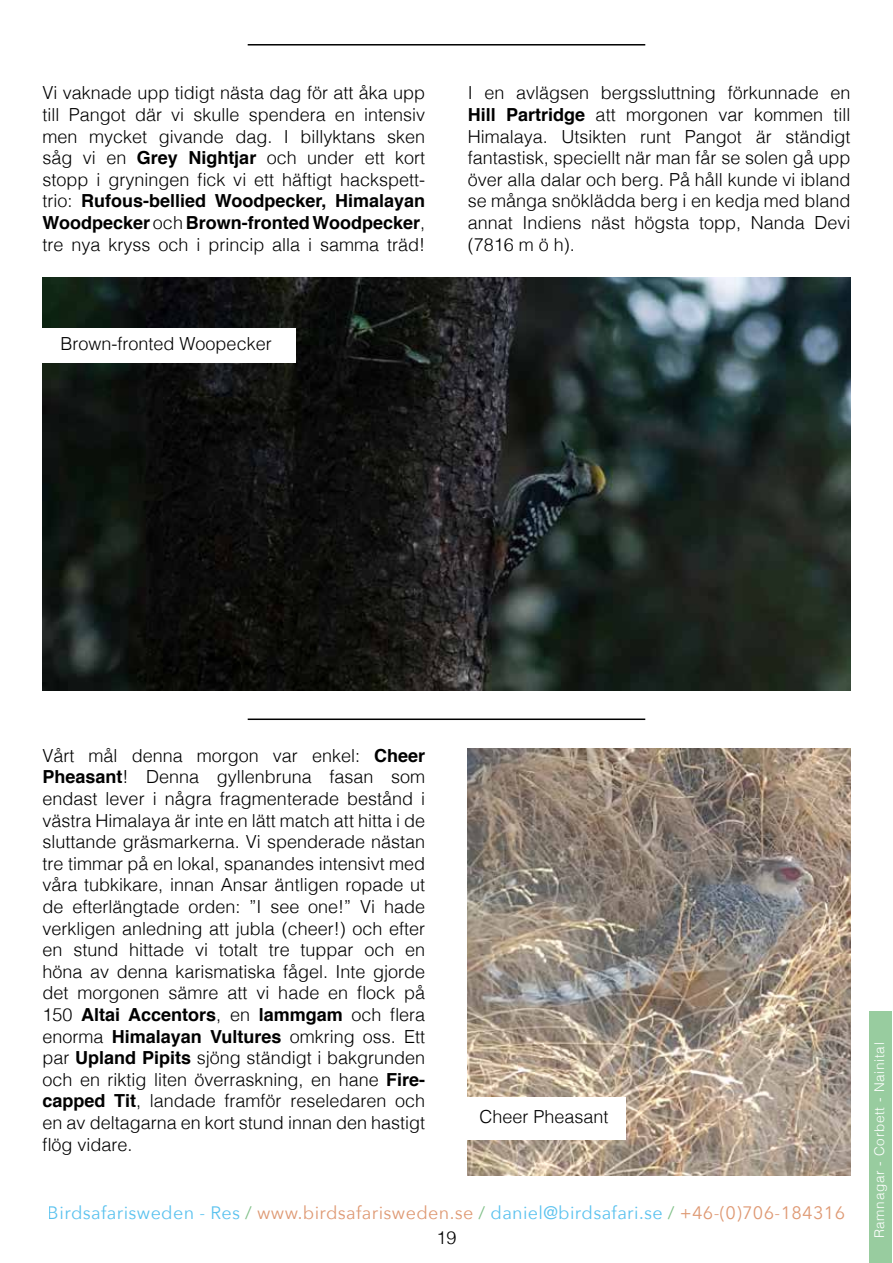
<style>
.page{position:relative;width:893px;height:1263px;background:#fff}
.page>*{position:absolute;margin:0;border:0;box-sizing:border-box;transform-origin:0 0}
.t1{font:300 18px/21.6px "Helvetica";color:#000;text-align:justify}
.t2{font:18px "Avenir Next";letter-spacing:.02em;color:#00a1e6}
.t3{font:300 13.5px "Helvetica";letter-spacing:.05em;color:#fff}
.s1{font-weight:700}
.s2{color:#3d9f4a}
.s3{color:#cd6228}
</style>
<div class="page">
<hr style="left:248px;top:44px;width:397px;height:2px;background:#000">
<img style="left:43px;top:278px;width:807px;height:412px">
<div style="left:35px;top:328px;width:261px;height:35px;background:#fff"></div>
<img style="left:468px;top:748px;width:382px;height:427px">
<div style="left:467px;top:1097px;width:158px;height:43px;background:#fff"></div>
<hr style="left:248px;top:718px;width:397px;height:2px;background:#000">
<div style="left:870px;top:1011px;width:22px;height:252px;background:#98cc9f"></div>
<p class="t1" style="left:43px;top:81px;width:384px">Vi vaknade upp tidigt nästa dag för att åka upp till Pangot där vi skulle spendera en intensiv men mycket givande dag. I billyktans sken såg vi en <span class="s1">Grey Nightjar</span> och under ett kort stopp i gryningen fick vi ett häftigt hackspett&shy;trio: <span class="s1">Rufous-bellied Woodpecker, Himalayan Woodpecker</span> och <span class="s1">Brown-fronted Woodpecker</span>, tre nya kryss och i princip alla i samma träd!</p>
<p class="t1" style="left:61px;top:331px;width:213px">Brown-fronted Woopecker</p>
<p class="t1" style="left:468px;top:81px;width:384px">I en avlägsen bergssluttning förkunnade en <span class="s1">Hill Partridge</span> att morgonen var kommen till Himalaya. Utsikten runt Pangot är ständigt fantastisk, speciellt när man får se solen gå upp över alla dalar och berg. På håll kunde vi ibland se många snöklädda berg i en kedja med bland annat Indiens näst högsta topp, Nanda Devi (7816 m ö h).</p>
<p class="t1" style="left:43px;top:743px;width:384px">Vårt mål denna morgon var enkel: <span class="s1">Cheer Pheasant</span>! Denna gyllenbruna fasan som endast lever i några fragmenterade bestånd i västra Himalaya är inte en lätt match att hitta i de sluttande gräsmarkerna. Vi spenderade nästan tre timmar på en lokal, spanandes intensivt med våra tubkikare, innan Ansar äntligen ropade ut de efterlängtade orden: ”I see one!” Vi hade verkligen anledning att jubla (cheer!) och efter en stund hittade vi totalt tre tuppar och en höna av denna karismatiska fågel. Inte gjorde det morgonen sämre att vi hade en flock på 150 <span class="s1">Altai Accentors</span>, en <span class="s1">lammgam</span> och flera enorma <span class="s1">Himalayan Vultures</span> omkring oss. Ett par <span class="s1">Upland Pipits</span> sjöng ständigt i bakgrunden och en riktig liten överraskning, en hane <span class="s1">Fire&shy;capped Tit</span>, landade framför reseledaren och en av deltagarna en kort stund innan den hastigt flög vidare.</p>
<p class="t1" style="left:479px;top:1105px;width:131px">Cheer Pheasant</p>
<p class="t2" style="left:48px;top:1198px;width:799px">Birdsafarisweden - Res <span class="s2">/</span> <span class="s3">www.birdsafarisweden.se</span> <span class="s2">/</span> daniel@birdsafari.se <span class="s2">/</span> <span class="s3">+46-(0)706-184316</span></p>
<p class="t1" style="left:436px;top:1225px;width:22px">19</p>
<p class="t3" style="left:868px;top:1238px;width:197px;rotate:-90deg">Ramnagar - Corbett - Nainital</p>
</div>
